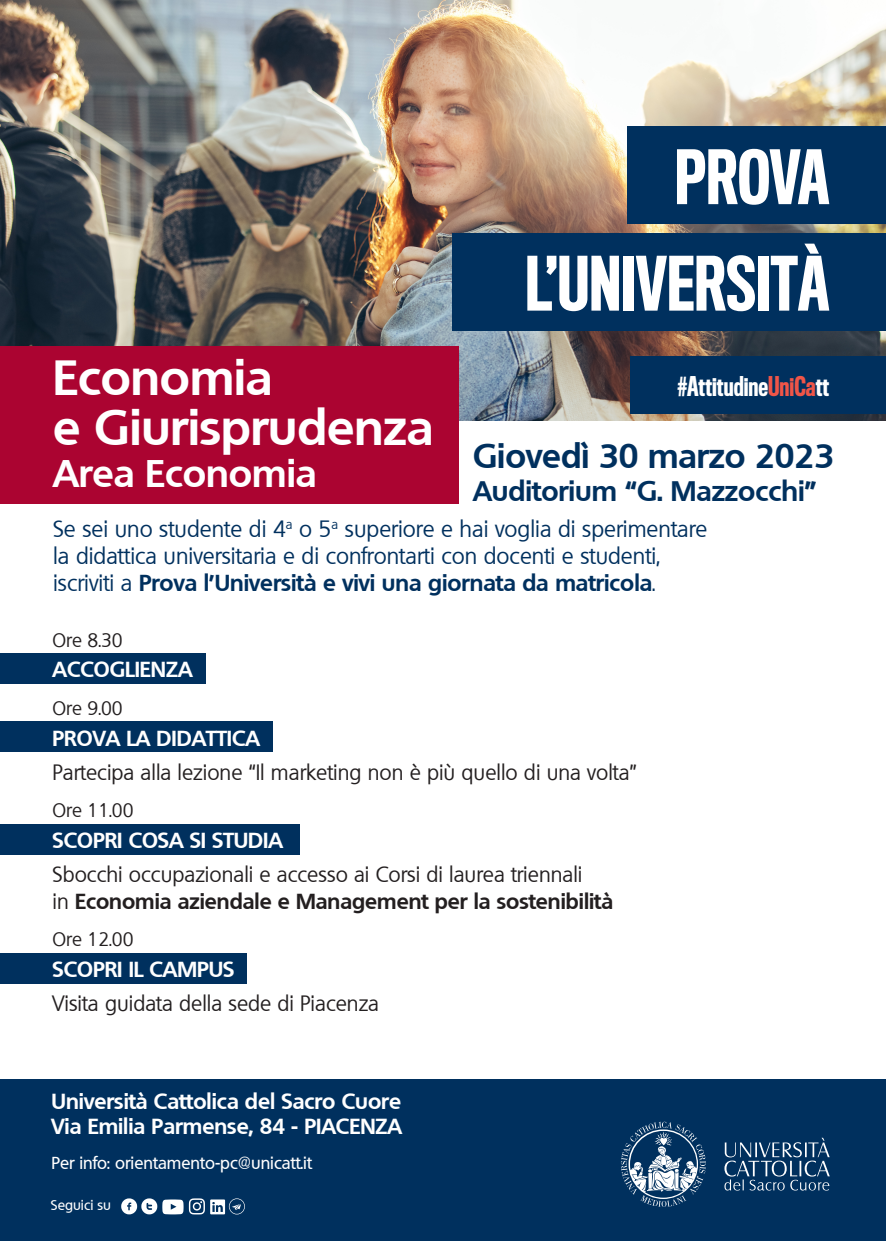
<style>
.page{position:relative;width:886px;height:1241px;background:#fff}
.page>*{position:absolute;margin:0;border:0;box-sizing:border-box;transform-origin:0 0}
.t1{font:500 68.75px "Titling Gothic FB Comp";color:#fff}
.t2{font:700 48.12px "Quebec";color:#fff}
.t3{font:700 37.5px "Quebec";color:#fff}
.t4{font:700 33.12px "Quebec";color:#00305e}
.t5{font:700 27.5px "Quebec";color:#00305e}
.t6{font:500 25px "Titling Gothic FB Comp";color:#fff}
.t7{font:22.5px "Quebec";color:#00305e}
.t8{font:700 22.5px "Quebec";color:#00305e}
.t9{font:700 21.25px "Quebec";color:#fff}
.t10{font:21.19px "Quebec";color:#231f20}
.t11{font:700 21.19px "Quebec";color:#fff}
.t12{font:700 21.19px "Quebec";color:#231f20}
.t13{font:18.88px "Quebec";color:#231f20}
.t14{font:500 16.88px "Quebec";color:#fff}
.t15{font:500 13.75px "Quebec";color:#fff}
.s1{color:#f05548}
.s2{font-weight:400}
</style>
<div class="page">
<img style="left:0;top:0;width:886px;height:420px">
<div style="left:627px;top:126px;width:259px;height:98px;background:#00305e"></div>
<div style="left:453px;top:233px;width:433px;height:97px;background:#00305e"></div>
<div style="left:0;top:346px;width:458px;height:157px;background:#ab0431"></div>
<div style="left:0;top:1079px;width:886px;height:161px;background:#00305e"></div>
<svg style="left:724px;top:1137px;width:106px;height:53px"></svg>
<svg style="left:621px;top:1121px;width:85px;height:85px"></svg>
<div style="left:631px;top:356px;width:255px;height:58px;background:#00305e"></div>
<svg style="left:121px;top:1198px;width:124px;height:16px"></svg>
<div style="left:0;top:952px;width:247px;height:31px;background:#00305e"></div>
<div style="left:0;top:823px;width:299px;height:31px;background:#00305e"></div>
<div style="left:0;top:721px;width:273px;height:30px;background:#00305e"></div>
<div style="left:0;top:653px;width:206px;height:30px;background:#00305e"></div>
<p class="t2" style="left:53px;top:346px;width:221px">Economia</p>
<p class="t2" style="left:53px;top:395px;width:382px">e Giurisprudenza</p>
<p class="t3" style="left:53px;top:448px;width:265px">Area Economia</p>
<p class="t1" style="left:675px;top:138px;width:156px">PROVA</p>
<p class="t1" style="left:525px;top:244px;width:306px">L’UNIVERSITÀ</p>
<p class="t6" style="left:677px;top:372px;width:153px">#Attitudine<span class="s1">UniCa</span>tt</p>
<p class="t4" style="left:473px;top:434px;width:362px">Giovedì 30 marzo 2023</p>
<p class="t5" style="left:473px;top:473px;width:345px">Auditorium “G. Mazzocchi”</p>
<p class="t7" style="left:53px;top:514px;width:656px">Se sei uno studente di 4<sup>a</sup> o 5<sup>a</sup> superiore e hai voglia di sperimentare</p>
<p class="t7" style="left:53px;top:541px;width:608px">la didattica universitaria e di confrontarti con docenti e studenti,</p>
<p class="t8" style="left:53px;top:567px;width:604px"><span class="s2">iscriviti a</span> Prova l’Università e vivi una giornata da matricola<span class="s2">.</span></p>
<p class="t13" style="left:53px;top:628px;width:72px">Ore 8.30</p>
<p class="t11" style="left:53px;top:655px;width:141px">ACCOGLIENZA</p>
<p class="t13" style="left:53px;top:696px;width:72px">Ore 9.00</p>
<p class="t11" style="left:53px;top:723px;width:209px">PROVA LA DIDATTICA</p>
<p class="t10" style="left:53px;top:758px;width:585px">Partecipa alla lezione “Il marketing non è più quello di una volta”</p>
<p class="t13" style="left:53px;top:798px;width:82px">Ore 11.00</p>
<p class="t11" style="left:53px;top:825px;width:232px">SCOPRI COSA SI STUDIA</p>
<p class="t10" style="left:53px;top:860px;width:531px">Sbocchi occupazionali e accesso ai Corsi di laurea triennali</p>
<p class="t12" style="left:53px;top:886px;width:562px"><span class="s2">in</span> Economia aziendale e Management per la sostenibilità</p>
<p class="t13" style="left:53px;top:927px;width:82px">Ore 12.00</p>
<p class="t11" style="left:53px;top:954px;width:183px">SCOPRI IL CAMPUS</p>
<p class="t10" style="left:53px;top:989px;width:328px">Visita guidata della sede di Piacenza</p>
<p class="t9" style="left:52px;top:1086px;width:351px">Università Cattolica del Sacro Cuore</p>
<p class="t9" style="left:52px;top:1111px;width:352px">Via Emilia Parmense, 84 - PIACENZA</p>
<p class="t14" style="left:52px;top:1151px;width:262px">Per info: orientamento-pc@unicatt.it</p>
<p class="t15" style="left:51px;top:1195px;width:62px">Seguici su</p>
</div>
